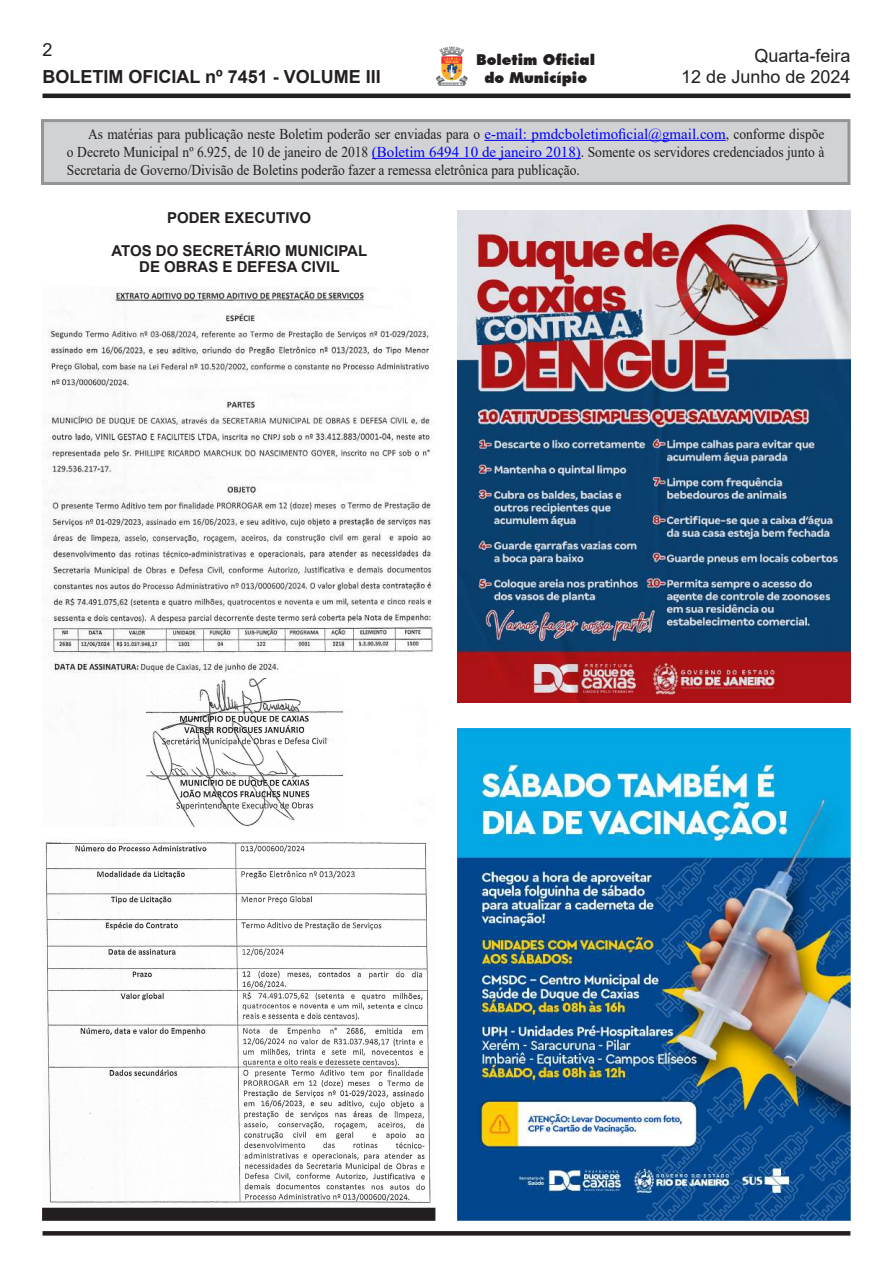
<style>
.page{position:relative;width:893px;height:1263px;background:#fff}
.page>*{position:absolute;margin:0;border:0;box-sizing:border-box;transform-origin:0 0}
.t1{font:20.7px "Calibri";color:#000}
.t2{font:700 18px "Arial";color:#231f20}
.t3{font:18px/21.6px "Arial";color:#231f20;text-align:right}
.t4{font:800 15.9px "Franklin Gothic";letter-spacing:.055em;color:#000}
.t5{font:15px/18px "Times New Roman";color:#231f20;text-align:justify;scale:.9 1}
.t6{font:700 15px/16.5px "Arial";color:#231f20;text-align:center}
.t7{font:900 15px/18px "Futura BT";color:#231f20;text-align:center}
.t8{font:800 10.8px "Franklin Gothic";letter-spacing:.12em;color:#000}
.t9{font:800 9.9px "Franklin Gothic";color:#000;scale:.6 1}
.s1{color:#00f}
.s2{font-family:"Franklin Gothic";font-weight:800;font-size:19.95px}
</style>
<div class="page">
<hr style="left:43px;top:94px;width:807px;height:4px;background:#231f20">
<svg style="left:43px;top:1231px;width:807px;height:4px;background:#282425"></svg>
<svg style="left:436px;top:47px;width:32px;height:39px"></svg>
<div style="left:41px;top:119px;width:809px;height:66px;background:#d1d2d4;border:3px solid #939598"></div>
<hr style="left:484px;top:140px;width:242px;height:1px;background:#00f">
<hr style="left:372px;top:158px;width:209px;height:1px;background:#00f">
<img style="left:457px;top:210px;width:393px;height:492px">
<img style="left:457px;top:729px;width:393px;height:491px">
<div style="left:43px;top:1208px;width:392px;height:12px;background:#231f20"></div>
<div style="left:42px;top:1208px;width:393px;height:13px;border:2px solid #231f20"></div>
<img style="left:48px;top:287px;width:386px;height:490px">
<img style="left:146px;top:679px;width:196px;height:147px">
<img style="left:45px;top:842px;width:386px;height:361px">
<p class="t3" style="left:43px;top:38px;width:12px">2</p>
<p class="t2" style="left:43px;top:64px;width:340px">BOLETIM OFICIAL nº 7451 - VOLUME III</p>
<p class="t7" style="left:476px;top:50px;width:120px">Boletim Oficial do Município</p>
<p class="t3" style="left:681px;top:44px;width:171px">Quarta-feira<br>12 de Junho de 2024</p>
<p class="t5" style="left:67px;top:124px;width:843px;text-indent:21px">As matérias para publicação neste Boletim poderão ser enviadas para o <span class="s1">e-mail: pmdcboletimoficial@gmail.com</span>, conforme dispõe o Decreto Municipal nº 6.925, de 10 de janeiro de 2018 <span class="s1">(Boletim 6494 10 de janeiro 2018)</span>. Somente os servidores credenciados junto à Secretaria de Governo/Divisão de Boletins poderão fazer a remessa eletrônica para publicação.</p>
<p class="t6" style="left:167px;top:209px;width:146px">PODER EXECUTIVO</p>
<p class="t6" style="left:111px;top:242px;width:257px">ATOS DO SECRETÁRIO MUNICIPAL<br>DE OBRAS E DEFESA CIVIL</p>
<p class="t8" style="left:199px;top:237px;width:89px">,S ; DUQUE DE</p>
<p class="t4" style="left:227px;top:246px;width:61px">CAXIAS</p>
<p class="t9" style="left:342px;top:246px;width:15px">DE</p>
<h1 class="t1" style="left:306px;top:249px;width:29px"><span class="s2">V</span>,)3</h1>
</div>
